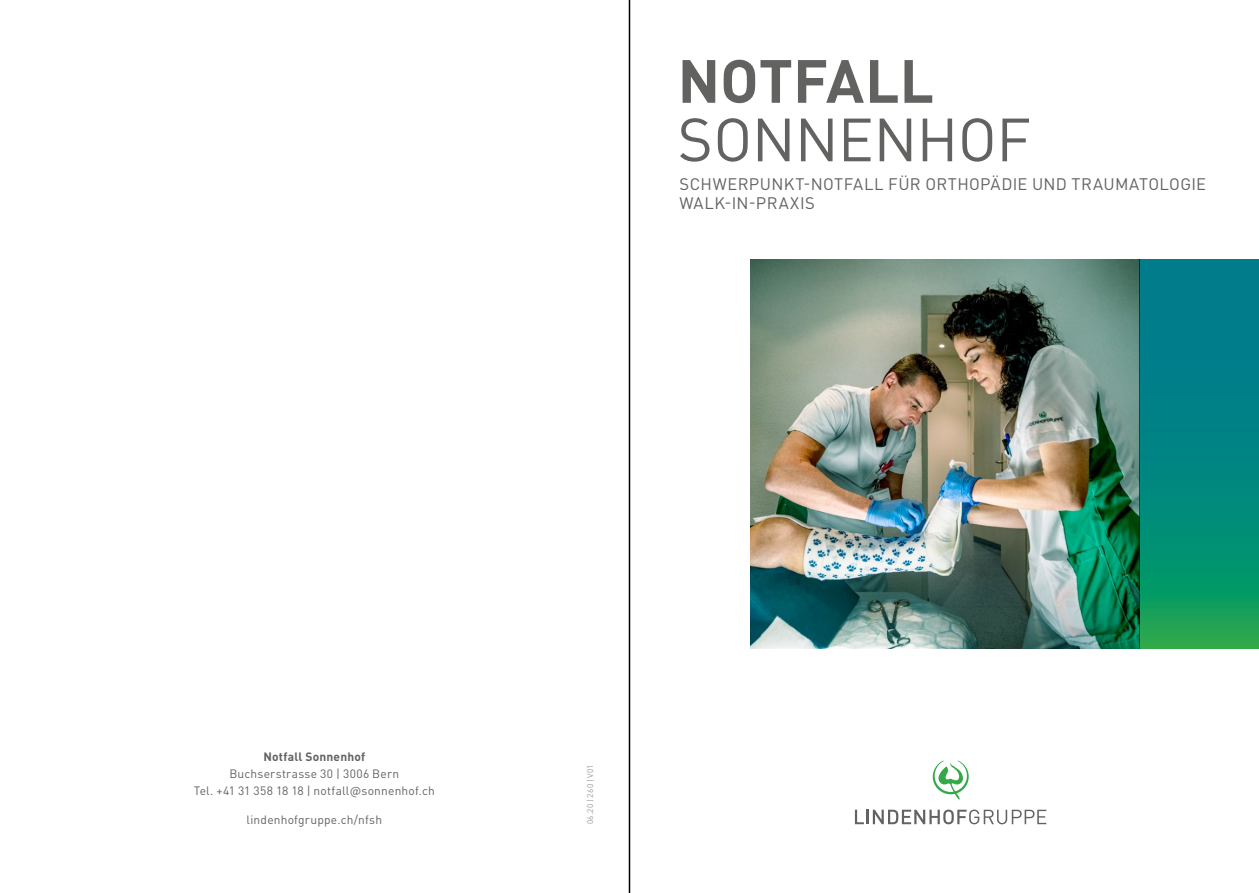
<style>
.page{position:relative;width:1259px;height:893px;background:#fff}
.page>*{position:absolute;margin:0;border:0;box-sizing:border-box;transform-origin:0 0}
.t1{font:60px "DIN Pro";letter-spacing:-.01em;color:#626261}
.t2{font:700 60px "DIN Pro";color:#626261}
.t3{font:16.5px/19.5px "DIN Pro";letter-spacing:.02em;color:#626261}
.t4{font:12px/17.2px "DIN Pro";letter-spacing:.015em;color:#626261;text-align:center}
.t5{font:700 12px "DIN Pro";letter-spacing:.015em;color:#626261}
.t6{font:8.25px "DIN Pro";letter-spacing:.045em;color:#9c9c9d}
</style>
<div class="page">
<img style="left:750px;top:259px;width:389px;height:389px">
<svg style="left:855px;top:810px;width:191px;height:14px"></svg>
<svg style="left:932px;top:760px;width:36px;height:40px"></svg>
<svg style="left:1139px;top:259px;width:120px;height:389px;background:#04887a"></svg>
<hr style="left:629px;top:0;width:1px;height:893px;background:#000">
<h1 class="t2" style="left:677px;top:40px;width:258px">NOTFALL</h1>
<h1 class="t1" style="left:677px;top:99px;width:355px">SONNENHOF</h1>
<h2 class="t3" style="left:679px;top:173px;width:528px">SCHWERPUNKT-NOTFALL FÜR ORTHOPÄDIE UND TRAUMATOLOGIE<br>WALK-IN-PRAXIS</h2>
<p class="t5" style="left:263px;top:748px;width:103px">Notfall Sonnenhof</p>
<p class="t4" style="left:194px;top:764px;width:243px">Buchserstrasse 30 | 3006 Bern<br>Tel. +41 31 358 18 18 | notfall@sonnenhof.ch</p>
<p class="t4" style="left:247px;top:811px;width:137px">lindenhofgruppe.ch/nfsh</p>
<p class="t6" style="left:584px;top:824px;width:61px;rotate:-90deg">06.20 | 260 | V01</p>
</div>
